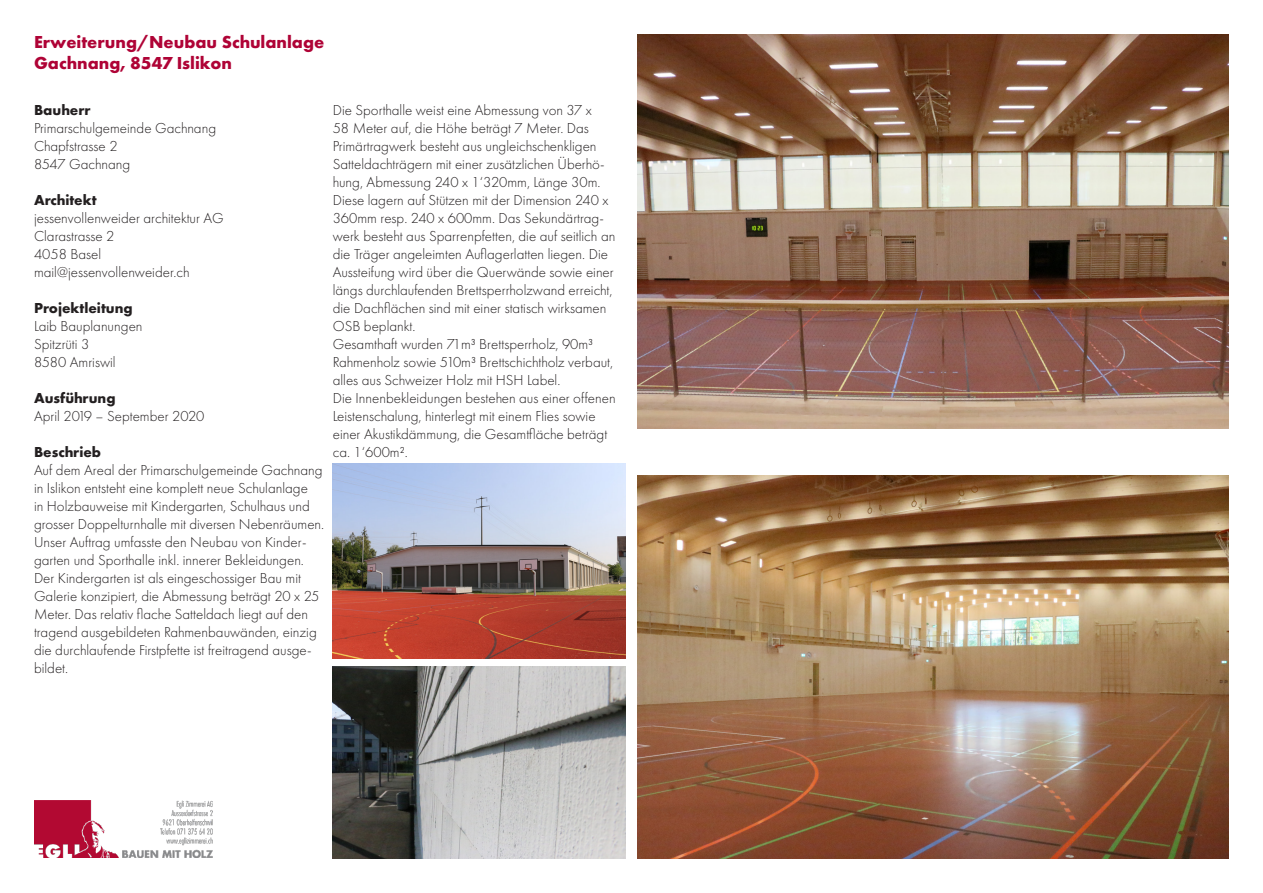
<style>
.page{position:relative;width:1263px;height:893px;background:#fff}
.page>*{position:absolute;margin:0;border:0;box-sizing:border-box;transform-origin:0 0}
.t1{font:700 18px/21.6px "Futura PT";color:#af0336}
.t2{font:300 15px/18px "Futura PT";color:#231f20}
.t3{font:700 15px "Futura PT";color:#231f20}
</style>
<div class="page">
<img style="left:34px;top:801px;width:179px;height:57px">
<img style="left:638px;top:34px;width:591px;height:394px">
<img style="left:638px;top:476px;width:591px;height:383px">
<img style="left:333px;top:463px;width:292px;height:195px">
<img style="left:333px;top:667px;width:292px;height:192px">
<p class="t1" style="left:34px;top:30px;width:292px">Erweiterung/Neubau Schulanlage<br>Gachnang, 8547 Islikon</p>
<p class="t3" style="left:34px;top:100px;width:58px">Bauherr</p>
<p class="t2" style="left:34px;top:119px;width:184px">Primarschulgemeinde Gachnang</p>
<p class="t2" style="left:34px;top:137px;width:85px">Chapfstrasse 2</p>
<p class="t2" style="left:34px;top:155px;width:98px">8547 Gachnang</p>
<p class="t3" style="left:34px;top:190px;width:64px">Architekt</p>
<p class="t2" style="left:34px;top:209px;width:191px">jessenvollenweider architektur AG</p>
<p class="t2" style="left:34px;top:227px;width:82px">Clarastrasse 2</p>
<p class="t2" style="left:34px;top:245px;width:69px">4058 Basel</p>
<p class="t2" style="left:34px;top:263px;width:157px">mail@jessenvollenweider.ch</p>
<p class="t3" style="left:34px;top:298px;width:100px">Projektleitung</p>
<p class="t2" style="left:34px;top:317px;width:110px">Laib Bauplanungen</p>
<p class="t2" style="left:34px;top:335px;width:57px">Spitzrüti 3</p>
<p class="t2" style="left:34px;top:353px;width:83px">8580 Amriswil</p>
<p class="t3" style="left:34px;top:388px;width:83px">Ausführung</p>
<p class="t2" style="left:34px;top:407px;width:172px">April 2019 – September 2020</p>
<p class="t3" style="left:34px;top:442px;width:69px">Beschrieb</p>
<p class="t2" style="left:34px;top:461px;width:292px">Auf dem Areal der Primarschulgemeinde Gachnang in Islikon entsteht eine komplett neue Schulanlage<br>in Holzbauweise mit Kindergarten, Schulhaus und grosser Doppelturnhalle mit diversen Nebenräumen.</p>
<p class="t2" style="left:34px;top:533px;width:287px">Unser Auftrag umfasste den Neubau von Kinder&shy;garten und Sporthalle inkl. innerer Bekleidungen.<br>Der Kindergarten ist als eingeschossiger Bau mit Galerie konzipiert, die Abmessung beträgt 20 x 25<br>Meter. Das relativ flache Satteldach liegt auf den tragend ausgebildeten Rahmenbauwänden, einzig die durchlaufende Firstpfette ist freitragend ausge&shy;bildet.</p>
<p class="t2" style="left:333px;top:101px;width:284px">Die Sporthalle weist eine Abmessung von 37 x<br>58 Meter auf, die Höhe beträgt 7 Meter. Das Primärtragwerk besteht aus ungleichschenkligen Satteldachträgern mit einer zusätzlichen Überhö&shy;hung, Abmessung 240 x 1‘320mm, Länge 30m.<br>Diese lagern auf Stützen mit der Dimension 240 x 360mm resp. 240 x 600mm. Das Sekundärtrag&shy;werk besteht aus Sparrenpfetten, die auf seitlich an die Träger angeleimten Auflagerlatten liegen. Die Aussteifung wird über die Querwände sowie einer längs durchlaufenden Brettsperrholzwand erreicht, die Dachflächen sind mit einer statisch wirksamen OSB beplankt.</p>
<p class="t2" style="left:333px;top:335px;width:282px">Gesamthaft wurden 71m³ Brettsperrholz, 90m³<br>Rahmenholz sowie 510m³ Brettschichtholz verbaut, alles aus Schweizer Holz mit HSH Label.</p>
<p class="t2" style="left:333px;top:389px;width:284px">Die Innenbekleidungen bestehen aus einer offenen Leistenschalung, hinterlegt mit einem Flies sowie einer Akustikdämmung, die Gesamtfläche beträgt ca. 1‘600m².</p>
</div>
